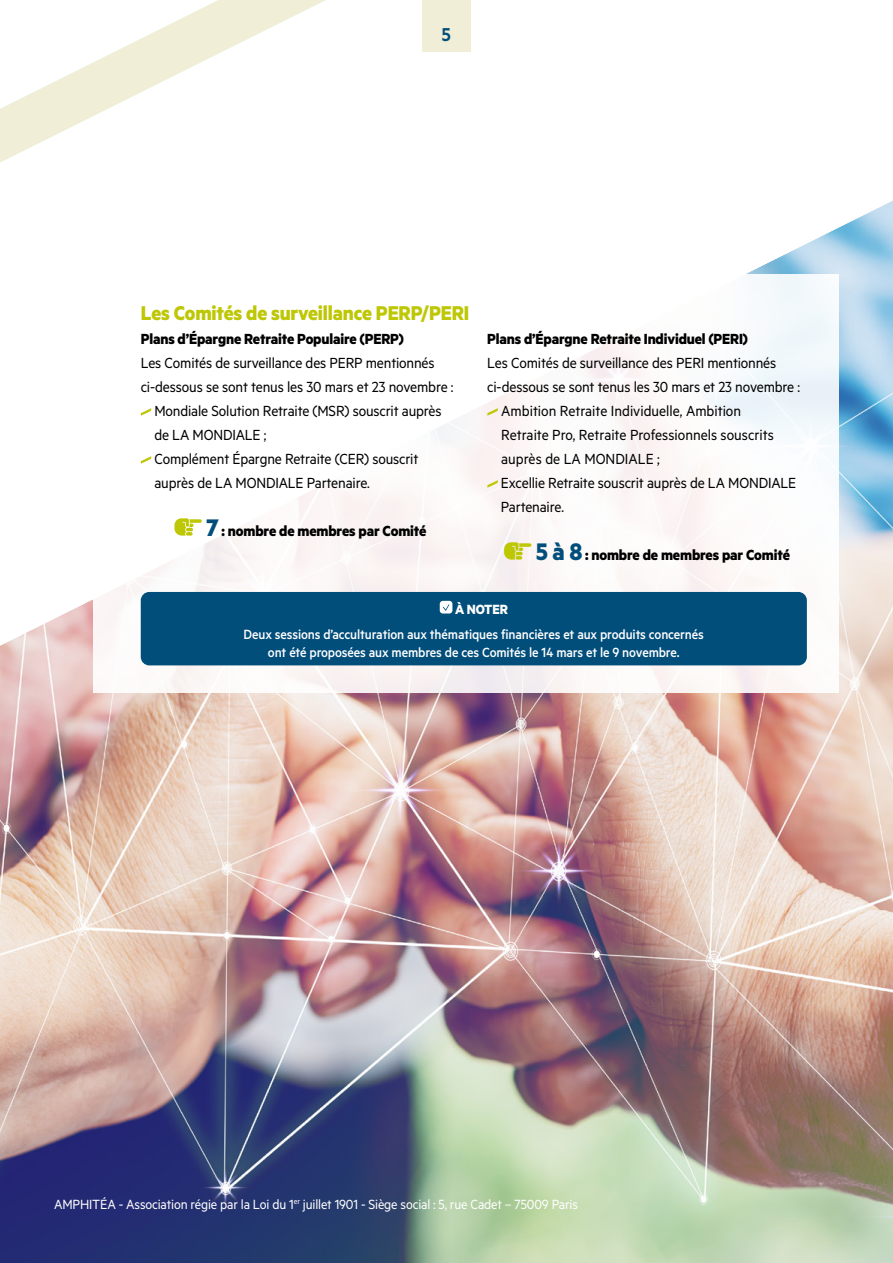
<style>
.page{position:relative;width:893px;height:1263px;background:#fff}
.page>*{position:absolute;margin:0;border:0;box-sizing:border-box;transform-origin:0 0}
.t1{font:700 22.5px "Metric";letter-spacing:-.01em;color:#bdc704;scale:.95 1}
.t2{font:600 21px "Metric";color:#024e7b;scale:.95 1}
.t3{font:16.5px "Metric";letter-spacing:-.01em;color:#000;scale:.95 1}
.t4{font:700 16.5px "Metric";letter-spacing:-.01em;color:#000;scale:.95 1}
.t5{font:500 15px/17.2px "Metric";letter-spacing:-.01em;color:#fff;text-align:center;scale:.95 1}
.t6{font:15px "Metric";letter-spacing:-.01em;color:#fff;scale:.95 1}
.t7{font:700 15px "Metric";letter-spacing:-.01em;color:#fff;scale:.95 1}
.s1{font-size:27px;color:#024e7b}
</style>
<div class="page">
<img style="left:0;top:646px;width:893px;height:617px">
<svg style="left:0;top:201px;width:893px;height:445px"></svg>
<svg style="left:0;top:0;width:326px;height:163px"></svg>
<div style="left:94px;top:274px;width:745px;height:419px;background:#fff"></div>
<svg style="left:141px;top:408px;width:10px;height:8px"></svg>
<svg style="left:141px;top:456px;width:10px;height:8px"></svg>
<svg style="left:174px;top:518px;width:28px;height:18px"></svg>
<svg style="left:487px;top:408px;width:11px;height:8px"></svg>
<svg style="left:487px;top:480px;width:11px;height:8px"></svg>
<svg style="left:504px;top:542px;width:27px;height:18px"></svg>
<div style="left:422px;top:0;width:49px;height:52px;background:#f0eed7"></div>
<div style="left:141px;top:592px;width:666px;height:73px;background:#024e7b;border-radius:9px"></div>
<svg style="left:440px;top:601px;width:12px;height:12px"></svg>
<p class="t2" style="left:442px;top:22px;width:11px">5</p>
<h1 class="t1" style="left:141px;top:299px;width:347px">Les Comités de surveillance PERP/PERI</h1>
<p class="t4" style="left:141px;top:328px;width:278px">Plans d’Épargne Retraite Populaire (PERP)</p>
<p class="t3" style="left:141px;top:353px;width:311px">Les Comités de surveillance des PERP mentionnés</p>
<p class="t3" style="left:141px;top:377px;width:331px">ci-dessous se sont tenus les 30 mars et 23 novembre :</p>
<p class="t3" style="left:154px;top:401px;width:304px">Mondiale Solution Retraite (MSR) souscrit auprès</p>
<p class="t3" style="left:154px;top:425px;width:120px">de LA MONDIALE ;</p>
<p class="t3" style="left:154px;top:449px;width:279px">Complément Épargne Retraite (CER) souscrit</p>
<p class="t3" style="left:154px;top:473px;width:228px">auprès de LA MONDIALE Partenaire.</p>
<p class="t4" style="left:206px;top:520px;width:233px"><span class="s1">7</span> : nombre de membres par Comité</p>
<p class="t4" style="left:487px;top:328px;width:276px">Plans d’Épargne Retraite Individuel (PERI)</p>
<p class="t3" style="left:487px;top:353px;width:306px">Les Comités de surveillance des PERI mentionnés</p>
<p class="t3" style="left:487px;top:377px;width:331px">ci-dessous se sont tenus les 30 mars et 23 novembre :</p>
<p class="t3" style="left:501px;top:401px;width:254px">Ambition Retraite Individuelle, Ambition</p>
<p class="t3" style="left:501px;top:425px;width:288px">Retraite Pro, Retraite Professionnels souscrits</p>
<p class="t3" style="left:501px;top:449px;width:168px">auprès de LA MONDIALE ;</p>
<p class="t3" style="left:501px;top:473px;width:312px">Excellie Retraite souscrit auprès de LA MONDIALE</p>
<p class="t3" style="left:501px;top:497px;width:68px">Partenaire.</p>
<p class="t4" style="left:536px;top:544px;width:269px"><span class="s1">5 à 8</span> : nombre de membres par Comité</p>
<p class="t7" style="left:455px;top:600px;width:57px">À NOTER</p>
<p class="t5" style="left:244px;top:626px;width:486px">Deux sessions d’acculturation aux thématiques financières et aux produits concernés ont été proposées aux membres de ces Comités le 14 mars et le 9 novembre.</p>
<p class="t6" style="left:54px;top:1195px;width:553px">AMPHITÉA - Association régie par la Loi du 1<sup>er</sup> juillet 1901 - Siège social : 5, rue Cadet – 75009 Paris</p>
</div>
